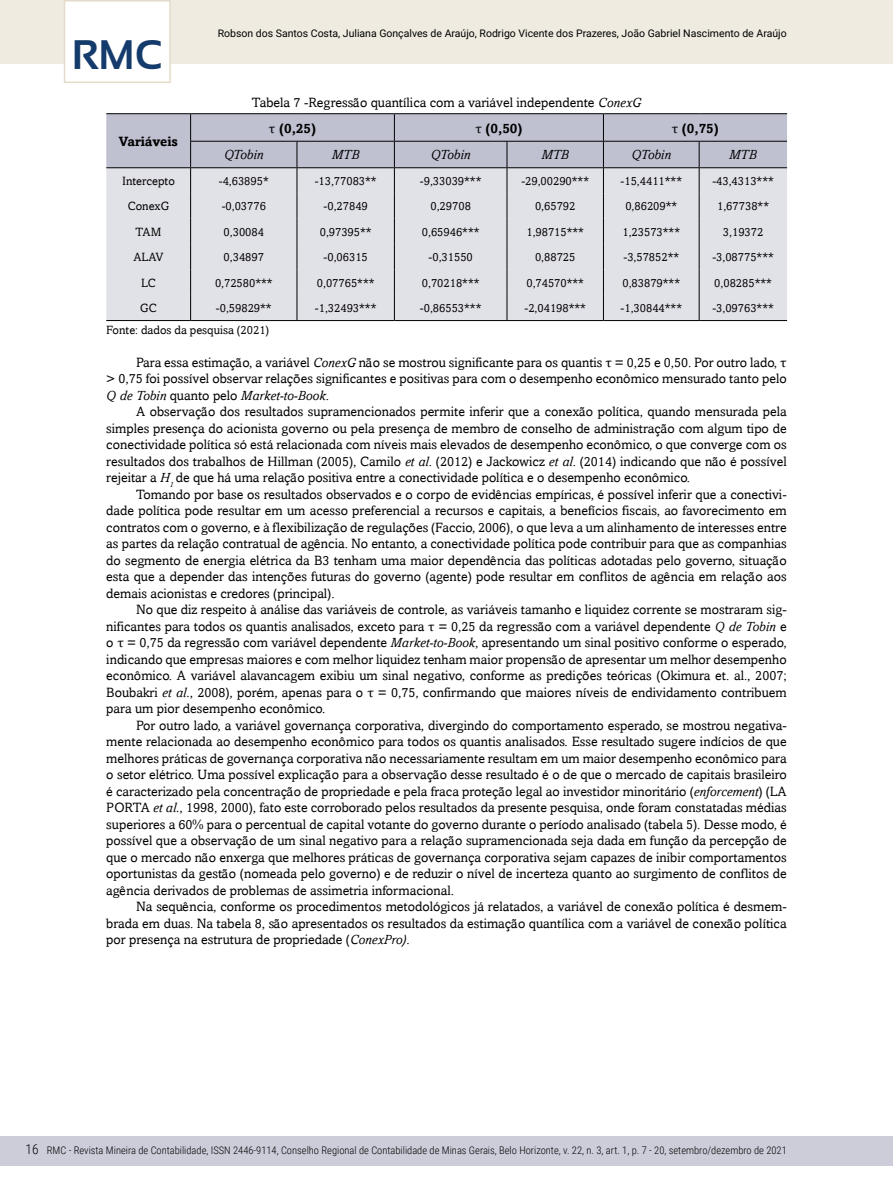
<style>
.page{position:relative;width:893px;height:1191px;background:#fff}
.page>*{position:absolute;margin:0;border:0;box-sizing:border-box;transform-origin:0 0}
.t1{font:700 41.25px "Sansation";color:#143b6b}
.t2{font:13.5px/16.5px "Amasis";color:#000;text-align:justify}
.t3{font:700 13.5px "Amasis";color:#000}
.t4{font:italic 13.5px "Amasis";color:#000}
.t5{font:300 13.5px "Roboto Condensed";color:#000}
.t6{font:12px "Amasis";color:#000}
.t7{font:300 10.5px "Roboto Condensed";color:#000}
.t8{font:10.5px "Roboto";color:#000}
.s1{font-style:italic}
.s2{font-family:"Cambria Math";font-weight:400}
.s3{font-family:"Cambria Math"}
</style>
<div class="page">
<div style="left:0;top:1135px;width:893px;height:30px;background:#cdcdda"></div>
<div style="left:0;top:0;width:893px;height:64px;background:#efebe1"></div>
<div style="left:64px;top:0;width:107px;height:83px;background:#fff;border:2px solid #e4dcca"></div>
<hr style="left:191px;top:113px;width:106px;height:1px;background:#000">
<hr style="left:297px;top:113px;width:97px;height:1px;background:#000">
<hr style="left:394px;top:113px;width:113px;height:1px;background:#000">
<hr style="left:507px;top:113px;width:96px;height:1px;background:#000">
<hr style="left:106px;top:113px;width:85px;height:1px;background:#000">
<hr style="left:603px;top:113px;width:96px;height:1px;background:#000">
<hr style="left:699px;top:113px;width:88px;height:1px;background:#000">
<hr style="left:106px;top:320px;width:85px;height:1px;background:#000">
<hr style="left:191px;top:320px;width:106px;height:1px;background:#000">
<hr style="left:297px;top:320px;width:97px;height:1px;background:#000">
<hr style="left:394px;top:320px;width:113px;height:1px;background:#000">
<hr style="left:507px;top:320px;width:96px;height:1px;background:#000">
<hr style="left:603px;top:320px;width:96px;height:1px;background:#000">
<svg style="left:106px;top:114px;width:681px;height:206px"></svg>
<hr style="left:699px;top:320px;width:88px;height:1px;background:#000">
<h1 class="t1" style="left:72px;top:32px;width:92px">RMC</h1>
<p class="t3" style="left:119px;top:133px;width:61px">Variáveis</p>
<p class="t8" style="left:218px;top:26px;width:570px">Robson dos Santos Costa, Juliana Gonçalves de Araújo, Rodrigo Vicente dos Prazeres, João Gabriel Nascimento de Araújo</p>
<p class="t2" style="left:252px;top:94px;width:391px">Tabela 7 -Regressão quantílica com a variável independente <span class="s1">ConexG</span></p>
<p class="t3" style="left:269px;top:120px;width:49px"><span class="s2">τ</span> (0,25)</p>
<p class="t3" style="left:475px;top:120px;width:49px"><span class="s2">τ</span> (0,50)</p>
<p class="t3" style="left:672px;top:120px;width:49px"><span class="s2">τ</span> (0,75)</p>
<p class="t4" style="left:224px;top:147px;width:41px">QTobin</p>
<p class="t4" style="left:332px;top:147px;width:29px">MTB</p>
<p class="t4" style="left:431px;top:147px;width:41px">QTobin</p>
<p class="t4" style="left:541px;top:147px;width:29px">MTB</p>
<p class="t4" style="left:631px;top:147px;width:41px">QTobin</p>
<p class="t4" style="left:729px;top:147px;width:29px">MTB</p>
<p class="t6" style="left:122px;top:174px;width:54px">Intercepto</p>
<p class="t6" style="left:219px;top:174px;width:52px">-4,63895*</p>
<p class="t6" style="left:315px;top:174px;width:64px">-13,77083**</p>
<p class="t6" style="left:420px;top:174px;width:63px">-9,33039***</p>
<p class="t6" style="left:521px;top:174px;width:69px">-29,00290***</p>
<p class="t6" style="left:621px;top:174px;width:63px">-15,4411***</p>
<p class="t6" style="left:712px;top:174px;width:63px">-43,4313***</p>
<p class="t6" style="left:128px;top:199px;width:43px">ConexG</p>
<p class="t6" style="left:222px;top:199px;width:46px">-0,03776</p>
<p class="t6" style="left:324px;top:199px;width:46px">-0,27849</p>
<p class="t6" style="left:430px;top:199px;width:42px">0,29708</p>
<p class="t6" style="left:535px;top:199px;width:42px">0,65792</p>
<p class="t6" style="left:625px;top:199px;width:53px">0,86209**</p>
<p class="t6" style="left:717px;top:199px;width:53px">1,67738**</p>
<p class="t6" style="left:136px;top:225px;width:27px">TAM</p>
<p class="t6" style="left:224px;top:225px;width:42px">0,30084</p>
<p class="t6" style="left:320px;top:225px;width:53px">0,97395**</p>
<p class="t6" style="left:422px;top:225px;width:59px">0,65946***</p>
<p class="t6" style="left:526px;top:225px;width:59px">1,98715***</p>
<p class="t6" style="left:622px;top:225px;width:59px">1,23573***</p>
<p class="t6" style="left:723px;top:225px;width:42px">3,19372</p>
<p class="t6" style="left:133px;top:250px;width:32px">ALAV</p>
<p class="t6" style="left:224px;top:250px;width:42px">0,34897</p>
<p class="t6" style="left:324px;top:250px;width:46px">-0,06315</p>
<p class="t6" style="left:429px;top:250px;width:46px">-0,31550</p>
<p class="t6" style="left:535px;top:250px;width:42px">0,88725</p>
<p class="t6" style="left:623px;top:250px;width:57px">-3,57852**</p>
<p class="t6" style="left:712px;top:250px;width:63px">-3,08775***</p>
<p class="t6" style="left:141px;top:275px;width:16px">LC</p>
<p class="t6" style="left:215px;top:275px;width:59px">0,72580***</p>
<p class="t6" style="left:317px;top:275px;width:59px">0,07765***</p>
<p class="t6" style="left:422px;top:275px;width:59px">0,70218***</p>
<p class="t6" style="left:526px;top:275px;width:59px">0,74570***</p>
<p class="t6" style="left:622px;top:275px;width:59px">0,83879***</p>
<p class="t6" style="left:714px;top:275px;width:59px">0,08285***</p>
<p class="t6" style="left:140px;top:301px;width:18px">GC</p>
<p class="t6" style="left:216px;top:301px;width:57px">-0,59829**</p>
<p class="t6" style="left:315px;top:301px;width:63px">-1,32493***</p>
<p class="t6" style="left:420px;top:301px;width:63px">-0,86553***</p>
<p class="t6" style="left:524px;top:301px;width:63px">-2,04198***</p>
<p class="t6" style="left:621px;top:301px;width:63px">-1,30844***</p>
<p class="t6" style="left:712px;top:301px;width:63px">-3,09763***</p>
<p class="t6" style="left:106px;top:322px;width:164px">Fonte: dados da pesquisa (2021)</p>
<p class="t2" style="left:106px;top:354px;width:682px;text-indent:30px">Para essa estimação, a variável <span class="s1">ConexG</span> não se mostrou significante para os quantis <span class="s3">τ</span> = 0,25 e 0,50. Por outro lado, <span class="s3">τ </span>&gt; 0,75 foi possível observar relações significantes e positivas para com o desempenho econômico mensurado tanto pelo <span class="s1">Q de Tobin</span> quanto pelo <span class="s1">Market-to-Book</span>.</p>
<p class="t2" style="left:106px;top:403px;width:682px;text-indent:30px">A observação dos resultados supramencionados permite inferir que a conexão política, quando mensurada pela simples presença do acionista governo ou pela presença de membro de conselho de administração com algum tipo de conectividade política só está relacionada com níveis mais elevados de desempenho econômico, o que converge com os resultados dos trabalhos de Hillman (2005), Camilo <span class="s1">et al</span>. (2012) e Jackowicz <span class="s1">et al</span>. (2014) indicando que não é possível rejeitar a <span class="s1">H</span><sub>1</sub> de que há uma relação positiva entre a conectividade política e o desempenho econômico.</p>
<p class="t2" style="left:106px;top:486px;width:682px;text-indent:30px">Tomando por base os resultados observados e o corpo de evidências empíricas, é possível inferir que a conectivi&shy;dade política pode resultar em um acesso preferencial a recursos e capitais, a benefícios fiscais, ao favorecimento em contratos com o governo, e à flexibilização de regulações (Faccio, 2006), o que leva a um alinhamento de interesses entre as partes da relação contratual de agência. No entanto, a conectividade política pode contribuir para que as companhias do segmento de energia elétrica da B3 tenham uma maior dependência das políticas adotadas pelo governo, situação esta que a depender das intenções futuras do governo (agente) pode resultar em conflitos de agência em relação aos demais acionistas e credores (principal).</p>
<p class="t2" style="left:106px;top:601px;width:682px;text-indent:30px">No que diz respeito à análise das variáveis de controle, as variáveis tamanho e liquidez corrente se mostraram sig&shy;nificantes para todos os quantis analisados, exceto para <span class="s3">τ</span> = 0,25 da regressão com a variável dependente <span class="s1">Q de Tobin</span> e o <span class="s3">τ</span> = 0,75 da regressão com variável dependente <span class="s1">Market-to-Book</span>, apresentando um sinal positivo conforme o esperado, indicando que empresas maiores e com melhor liquidez tenham maior propensão de apresentar um melhor desempenho econômico. A variável alavancagem exibiu um sinal negativo, conforme as predições teóricas (Okimura et. al., 2007; Boubakri <span class="s1">et al.</span>, 2008), porém, apenas para o <span class="s3">τ</span> = 0,75, confirmando que maiores níveis de endividamento contribuem para um pior desempenho econômico.</p>
<p class="t2" style="left:106px;top:716px;width:682px;text-indent:30px">Por outro lado, a variável governança corporativa, divergindo do comportamento esperado, se mostrou negativa&shy;mente relacionada ao desempenho econômico para todos os quantis analisados. Esse resultado sugere indícios de que melhores práticas de governança corporativa não necessariamente resultam em um maior desempenho econômico para o setor elétrico. Uma possível explicação para a observação desse resultado é o de que o mercado de capitais brasileiro é caracterizado pela concentração de propriedade e pela fraca proteção legal ao investidor minoritário (<span class="s1">enforcement</span>) (LA PORTA <span class="s1">et al.</span>, 1998, 2000), fato este corroborado pelos resultados da presente pesquisa, onde foram constatadas médias superiores a 60% para o percentual de capital votante do governo durante o período analisado (tabela 5). Desse modo, é possível que a observação de um sinal negativo para a relação supramencionada seja dada em função da percepção de que o mercado não enxerga que melhores práticas de governança corporativa sejam capazes de inibir comportamentos oportunistas da gestão (nomeada pelo governo) e de reduzir o nível de incerteza quanto ao surgimento de conflitos de agência derivados de problemas de assimetria informacional.</p>
<p class="t2" style="left:106px;top:898px;width:682px;text-indent:30px">Na sequência, conforme os procedimentos metodológicos já relatados, a variável de conexão política é desmem&shy;brada em duas. Na tabela 8, são apresentados os resultados da estimação quantílica com a variável de conexão política por presença na estrutura de propriedade (<span class="s1">ConexPro)</span>.</p>
<p class="t5" style="left:26px;top:1140px;width:15px">16</p>
<p class="t7" style="left:47px;top:1143px;width:741px">RMC - Revista Mineira de Contabilidade, ISSN 2446-9114, Conselho Regional de Contabilidade de Minas Gerais, Belo Horizonte, v. 22, n. 3, art. 1, p. 7 - 20, setembro/dezembro de 2021</p>
</div>
